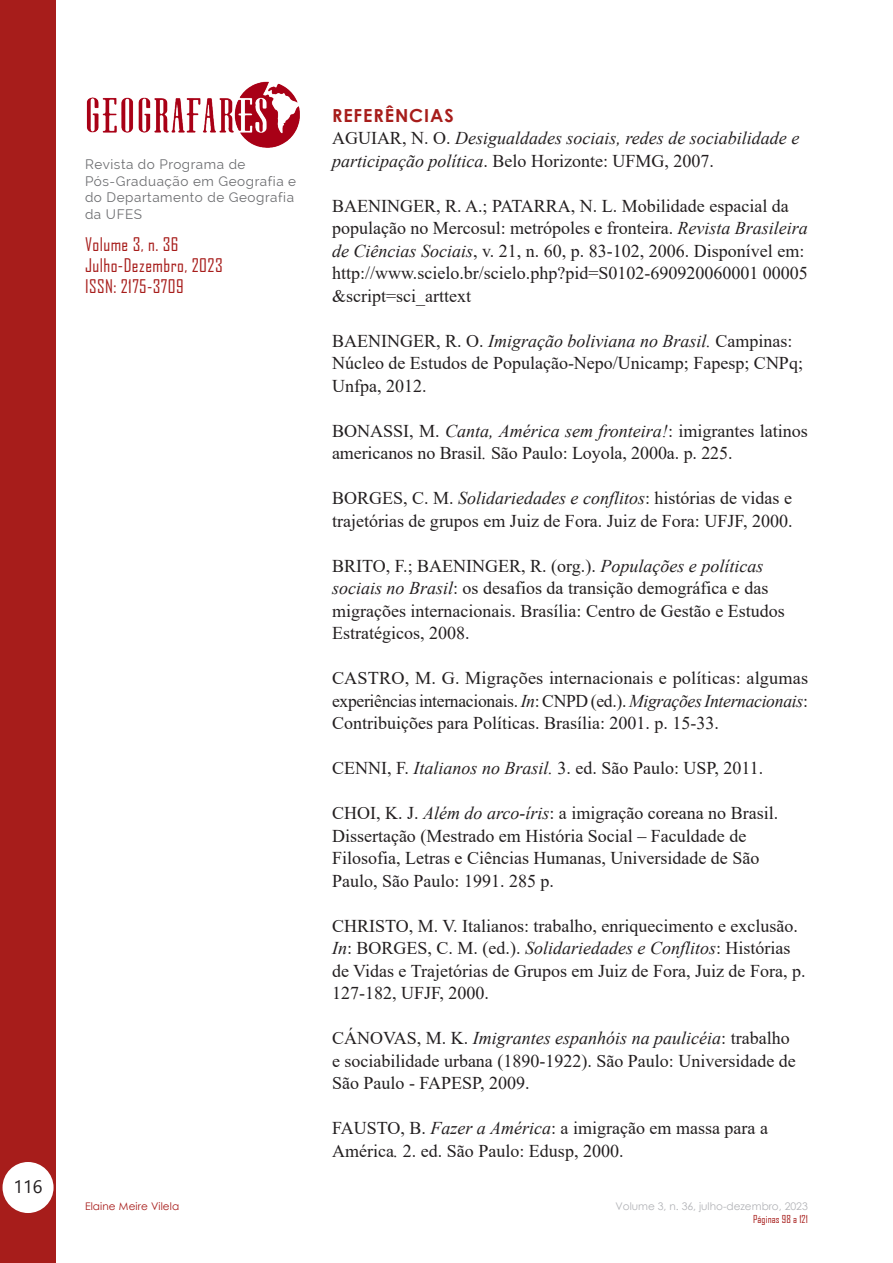
<style>
.page{position:relative;width:893px;height:1263px;background:#fff}
.page>*{position:absolute;margin:0;border:0;box-sizing:border-box;transform-origin:0 0}
.Geo_Referências{font:18px/22.5px "Times New Roman";color:#231f20}
.t1{font:italic 18px/22.5px "Times New Roman";color:#231f20}
.t2{font:18px/21px "Agency FB";letter-spacing:.025em;color:#a71d1b}
.Geo_Título_Capítulo_Vermelho{font:700 18px "Century Gothic";letter-spacing:.05em;color:#a71d1b}
.t3{font:18px "Segoe UI";color:#231f20}
.t4{font:13.5px/16.5px "Raleway";letter-spacing:.04em;color:#6c6d70}
.t5{font:10.5px "Century Gothic";color:#b2b3b7}
.t6{font:10.5px "Century Gothic";letter-spacing:.01em;color:#a71d1b}
.t7{font:10.5px "Agency FB";letter-spacing:.01em;color:#a71d1b}
.s1{font-style:normal}
.s2{font-style:italic}
</style>
<div class="page">
<div style="left:0;top:0;width:56px;height:1263px;background:#a71d1b"></div>
<div style="left:3px;top:1162px;width:51px;height:51px;background:#fff;border-radius:50%"></div>
<img style="left:86px;top:81px;width:214px;height:66px">
<p class="t3" style="left:13px;top:1169px;width:31px">116</p>
<p class="t4" style="left:85px;top:156px;width:213px">Revista do Programa de<br>Pós-Graduação em Geografia e do Departamento de Geografia da UFES</p>
<p class="t2" style="left:85px;top:234px;width:139px">Volume 3, n. 36<br>Julho-Dezembro, 2023<br>ISSN: 2175-3709</p>
<p class="t6" style="left:85px;top:1198px;width:96px">Elaine Meire Vilela</p>
<p class="Geo_Título_Capítulo_Vermelho" style="left:332px;top:101px;width:123px">REFERÊNCIAS</p>
<p class="t1" style="left:332px;top:126px;width:469px"><span class="s1">AGUIAR, N. O.</span> Desigualdades sociais, redes de sociabilidade e participação política<span class="s1">. Belo Horizonte: UFMG, 2007.</span></p>
<p class="Geo_Referências" style="left:332px;top:194px;width:477px">BAENINGER, R. A.; PATARRA, N. L. Mobilidade espacial da população no Mercosul: metrópoles e fronteira. <span class="s2">Revista Brasileira de Ciências Sociais</span>, v. 21, n. 60, p. 83-102, 2006. Disponível em: http://www.scielo.br/scielo.php?pid=S0102-690920060001 00005 &amp;script=sci_arttext</p>
<p class="Geo_Referências" style="left:332px;top:329px;width:472px">BAENINGER, R. O. <span class="s2">Imigração boliviana no Brasil.</span> Campinas:<br>Núcleo de Estudos de População-Nepo/Unicamp; Fapesp; CNPq;<br>Unfpa, 2012.</p>
<p class="Geo_Referências" style="left:332px;top:419px;width:477px">BONASSI, M. <span class="s2">Canta, América sem fronteira!</span>: imigrantes latinos americanos no Brasil<span class="s2">.</span> São Paulo: Loyola, 2000a. p. 225.</p>
<p class="Geo_Referências" style="left:332px;top:486px;width:462px">BORGES, C. M. <span class="s2">Solidariedades e conflitos</span>: histórias de vidas e trajetórias de grupos em Juiz de Fora. Juiz de Fora: UFJF, 2000.</p>
<p class="Geo_Referências" style="left:332px;top:554px;width:454px">BRITO, F.; BAENINGER, R. (org.). <span class="s2">Populações e políticas sociais no Brasil</span>: os desafios da transição demográfica e das migrações internacionais. Brasília: Centro de Gestão e Estudos Estratégicos, 2008.</p>
<p class="Geo_Referências" style="left:332px;top:666px;width:478px;text-align:justify">CASTRO, M. G. Migrações internacionais e políticas: algumas experiências internacionais. <span class="s2">In</span>: CNPD (ed.). <span class="s2">Migrações Internacionais</span>:<br>Contribuições para Políticas. Brasília: 2001. p. 15-33.</p>
<p class="Geo_Referências" style="left:332px;top:756px;width:433px">CENNI, F. <span class="s2">Italianos no Brasil.</span> 3. ed. São Paulo: USP, 2011.</p>
<p class="Geo_Referências" style="left:332px;top:801px;width:448px">CHOI, K. J. <span class="s2">Além do arco-íris</span>: a imigração coreana no Brasil.<br>Dissertação (Mestrado em História Social ‒ Faculdade de Filosofia, Letras e Ciências Humanas, Universidade de São Paulo, São Paulo: 1991. 285 p.</p>
<p class="Geo_Referências" style="left:332px;top:914px;width:475px">CHRISTO, M. V. Italianos: trabalho, enriquecimento e exclusão.<br><span class="s2">In</span>: BORGES, C. M. (ed.). <span class="s2">Solidariedades e Conflitos</span>: Histórias de Vidas e Trajetórias de Grupos em Juiz de Fora, Juiz de Fora, p.<br>127-182, UFJF, 2000.</p>
<p class="Geo_Referências" style="left:332px;top:1026px;width:465px">CÁNOVAS, M. K. <span class="s2">Imigrantes espanhóis na paulicéia</span>: trabalho e sociabilidade urbana (1890-1922). São Paulo: Universidade de<br>São Paulo - FAPESP, 2009.</p>
<p class="Geo_Referências" style="left:332px;top:1116px;width:437px">FAUSTO, B. <span class="s2">Fazer a América</span>: a imigração em massa para a<br>América<span class="s2">.</span> 2. ed. São Paulo: Edusp, 2000.</p>
<p class="t5" style="left:615px;top:1198px;width:194px">Volume 3, n. 36, julho-dezembro, 2023</p>
<p class="t7" style="left:753px;top:1212px;width:56px">Páginas 98 a 121</p>
</div>
